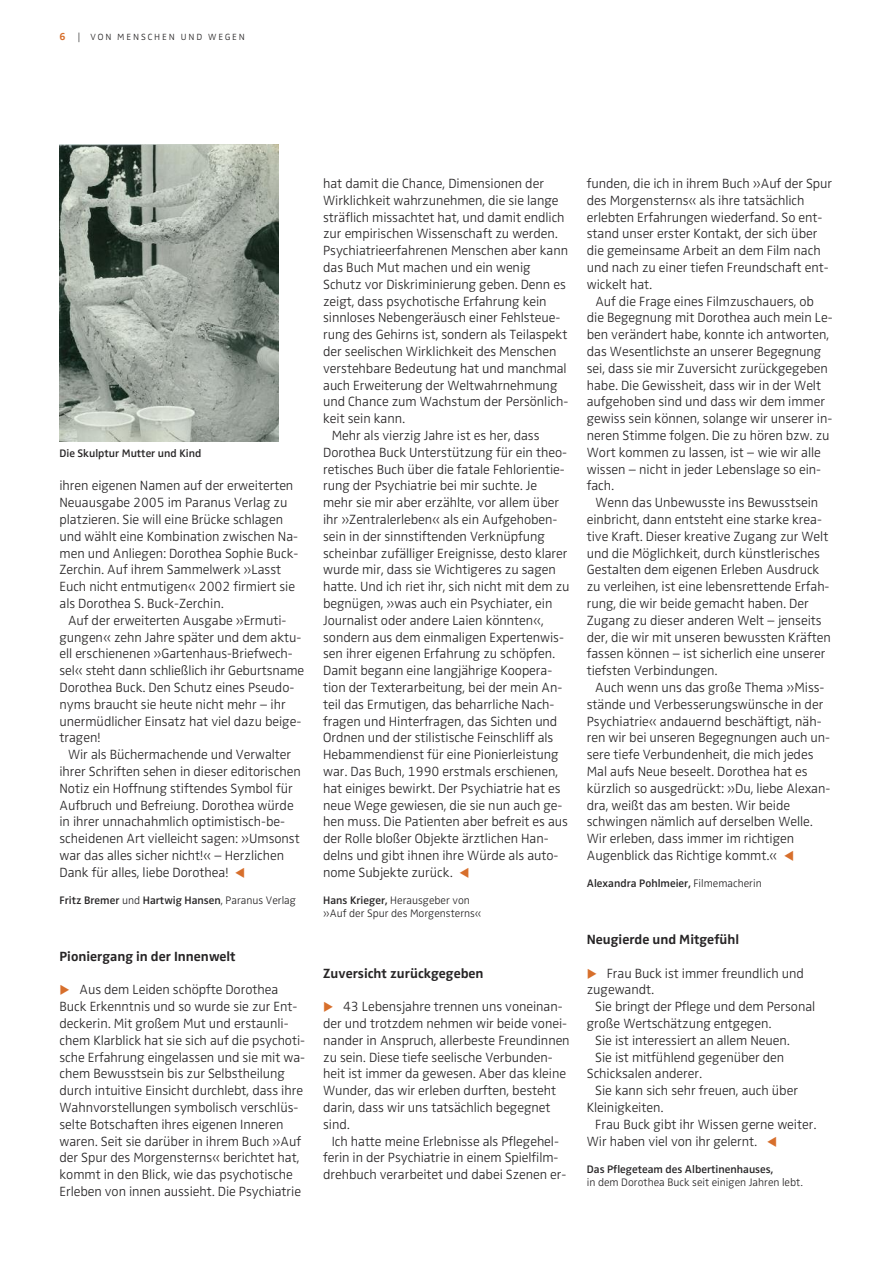
<style>
.page{position:relative;width:893px;height:1263px;background:#fff}
.page>*{position:absolute;margin:0;border:0;box-sizing:border-box;transform-origin:0 0}
.t1{font:13.8px/16.8px "Zwo w 2";letter-spacing:-.005em;color:#272526}
.t2{font:13.8px "Zwo w 6";color:#272526}
.t3{font:12px "Zwo w 1 SC";letter-spacing:.1em;color:#272526}
.t4{font:11.25px "Zwo w 5";color:#272526}
.t5{font:11.25px/13.5px "Zwo w 2";color:#272526}
.s1{font-family:"Zwo w 6";font-size:10.5px;color:#d76f2c}
.s2{font-family:"Zwo w 2";font-size:10.5px}
.s3{font-family:"Zwo w 6 SC Exp";color:#d76f2c}
.s4{font-family:"Zwo w 2"}
.s5{font-family:"Zwo w 5"}
</style>
<div class="page">
<img style="left:60px;top:145px;width:218px;height:296px">
<p class="t3" style="left:60px;top:30px;width:187px"><span class="s1">6</span> <span class="s2">|</span> von menschen und wegen</p>
<p class="t4" style="left:60px;top:447px;width:143px">Die Skulptur Mutter und Kind</p>
<p class="t1" style="left:60px;top:477px;width:240px">ihren eigenen Namen auf der erweiterten Neuausgabe 2005 im Paranus Verlag zu platzieren. Sie will eine Brücke schlagen und wählt eine Kombination zwischen Na&shy;men und Anliegen: Dorothea Sophie Buck-Zerchin. Auf ihrem Sammelwerk »Lasst Euch nicht entmutigen« 2002 firmiert sie als Dorothea S. Buck-Zerchin.</p>
<p class="t1" style="left:60px;top:612px;width:246px;text-indent:9px">Auf der erweiterten Ausgabe »Ermuti&shy;gungen« zehn Jahre später und dem aktu&shy;ell erschienenen »Gartenhaus-Briefwech&shy;sel« steht dann schließlich ihr Geburtsname Dorothea Buck. Den Schutz eines Pseudo&shy;nyms braucht sie heute nicht mehr – ihr unermüdlicher Einsatz hat viel dazu beige&shy;tragen!</p>
<p class="t1" style="left:60px;top:746px;width:243px;text-indent:9px">Wir als Büchermachende und Verwalter ihrer Schriften sehen in dieser editorischen Notiz ein Hoffnung stiftendes Symbol für Aufbruch und Befreiung. Dorothea würde in ihrer unnachahmlich optimistisch-be&shy;scheidenen Art vielleicht sagen: »Umsonst war das alles sicher nicht!« – Herzlichen Dank für alles, liebe Dorothea! <span class="s3">O</span></p>
<p class="t4" style="left:60px;top:894px;width:238px">Fritz Bremer <span class="s4">und</span> Hartwig Hansen<span class="s4">, Paranus Verlag</span></p>
<p class="t2" style="left:60px;top:949px;width:178px">Pioniergang in der Innenwelt</p>
<p class="t1" style="left:60px;top:981px;width:247px"><span class="s3">P</span> Aus dem Leiden schöpfte Dorothea Buck Erkenntnis und so wurde sie zur Ent&shy;deckerin. Mit großem Mut und erstaunli&shy;chem Klarblick hat sie sich auf die psychoti&shy;sche Erfahrung eingelassen und sie mit wa&shy;chem Bewusstsein bis zur Selbstheilung durch intuitive Einsicht durchlebt, dass ihre Wahnvorstellungen symbolisch verschlüs&shy;selte Botschaften ihres eigenen Inneren waren. Seit sie darüber in ihrem Buch »Auf der Spur des Morgensterns« berichtet hat, kommt in den Blick, wie das psychotische Erleben von innen aussieht. Die Psychiatrie</p>
<p class="t1" style="left:323px;top:175px;width:222px">hat damit die Chance, Dimensionen der</p>
<p class="t1" style="left:323px;top:192px;width:237px">Wirklichkeit wahrzunehmen, die sie lange</p>
<p class="t1" style="left:323px;top:209px;width:243px">sträflich missachtet hat, und damit endlich</p>
<p class="t1" style="left:323px;top:225px;width:236px">zur empirischen Wissenschaft zu werden.</p>
<p class="t1" style="left:323px;top:242px;width:247px">Psychiatrieerfahrenen Menschen aber kann</p>
<p class="t1" style="left:323px;top:259px;width:209px">das Buch Mut machen und ein wenig</p>
<p class="t1" style="left:323px;top:276px;width:244px">Schutz vor Diskriminierung geben. Denn es</p>
<p class="t1" style="left:323px;top:293px;width:225px">zeigt, dass psychotische Erfahrung kein</p>
<p class="t1" style="left:323px;top:309px;width:239px">sinnloses Nebengeräusch einer Fehlsteue-</p>
<p class="t1" style="left:323px;top:326px;width:246px">rung des Gehirns ist, sondern als Teilaspekt</p>
<p class="t1" style="left:323px;top:343px;width:235px">der seelischen Wirklichkeit des Menschen</p>
<p class="t1" style="left:323px;top:360px;width:245px">verstehbare Bedeutung hat und manchmal</p>
<p class="t1" style="left:323px;top:377px;width:236px">auch Erweiterung der Weltwahrnehmung</p>
<p class="t1" style="left:323px;top:393px;width:247px">und Chance zum Wachstum der Persönlich-</p>
<p class="t1" style="left:323px;top:410px;width:83px">keit sein kann.</p>
<p class="t1" style="left:332px;top:427px;width:209px">Mehr als vierzig Jahre ist es her, dass</p>
<p class="t1" style="left:323px;top:444px;width:245px">Dorothea Buck Unterstützung für ein theo-</p>
<p class="t1" style="left:323px;top:461px;width:243px">retisches Buch über die fatale Fehlorientie-</p>
<p class="t1" style="left:323px;top:477px;width:215px">rung der Psychiatrie bei mir suchte. Je</p>
<p class="t1" style="left:323px;top:494px;width:237px">mehr sie mir aber erzählte, vor allem über</p>
<p class="t1" style="left:323px;top:511px;width:236px">ihr »Zentralerleben« als ein Aufgehoben-</p>
<p class="t1" style="left:323px;top:528px;width:223px">sein in der sinnstiftenden Verknüpfung</p>
<p class="t1" style="left:323px;top:545px;width:246px">scheinbar zufälliger Ereignisse, desto klarer</p>
<p class="t1" style="left:323px;top:561px;width:234px">wurde mir, dass sie Wichtigeres zu sagen</p>
<p class="t1" style="left:323px;top:578px;width:248px">hatte. Und ich riet ihr, sich nicht mit dem zu</p>
<p class="t1" style="left:323px;top:595px;width:231px">begnügen, »was auch ein Psychiater, ein</p>
<p class="t1" style="left:323px;top:612px;width:222px">Journalist oder andere Laien könnten«,</p>
<p class="t1" style="left:323px;top:629px;width:242px">sondern aus dem einmaligen Expertenwis-</p>
<p class="t1" style="left:323px;top:645px;width:233px">sen ihrer eigenen Erfahrung zu schöpfen.</p>
<p class="t1" style="left:323px;top:662px;width:231px">Damit begann eine langjährige Koopera-</p>
<p class="t1" style="left:323px;top:679px;width:241px">tion der Texterarbeitung, bei der mein An-</p>
<p class="t1" style="left:323px;top:696px;width:233px">teil das Ermutigen, das beharrliche Nach-</p>
<p class="t1" style="left:323px;top:713px;width:236px">fragen und Hinterfragen, das Sichten und</p>
<p class="t1" style="left:323px;top:729px;width:232px">Ordnen und der stilistische Feinschliff als</p>
<p class="t1" style="left:323px;top:746px;width:237px">Hebammendienst für eine Pionierleistung</p>
<p class="t1" style="left:323px;top:763px;width:237px">war. Das Buch, 1990 erstmals erschienen,</p>
<p class="t1" style="left:323px;top:780px;width:239px">hat einiges bewirkt. Der Psychiatrie hat es</p>
<p class="t1" style="left:323px;top:797px;width:241px">neue Wege gewiesen, die sie nun auch ge-</p>
<p class="t1" style="left:323px;top:813px;width:246px">hen muss. Die Patienten aber befreit es aus</p>
<p class="t1" style="left:323px;top:830px;width:227px">der Rolle bloßer Objekte ärztlichen Han-</p>
<p class="t1" style="left:323px;top:847px;width:237px">delns und gibt ihnen ihre Würde als auto-</p>
<p class="t1" style="left:323px;top:864px;width:148px">nome Subjekte zurück. <span class="s3">O</span></p>
<p class="t5" style="left:323px;top:893px;width:160px"><span class="s5">Hans Krieger,</span> Herausgeber von »Auf der Spur des Morgensterns«</p>
<p class="t2" style="left:323px;top:966px;width:162px">Zuversicht zurückgegeben</p>
<p class="t1" style="left:323px;top:998px;width:248px"><span class="s3">P</span> 43 Lebensjahre trennen uns voneinan&shy;der und trotzdem nehmen wir beide vonei&shy;nander in Anspruch, allerbeste Freundinnen zu sein. Diese tiefe seelische Verbunden&shy;heit ist immer da gewesen. Aber das kleine Wunder, das wir erleben durften, besteht darin, dass wir uns tatsächlich begegnet sind.</p>
<p class="t1" style="left:323px;top:1133px;width:245px;text-align:center">Ich hatte meine Erlebnisse als Pflegehel&shy;ferin in der Psychiatrie in einem Spielfilm&shy;drehbuch verarbeitet und dabei Szenen er-</p>
<p class="t1" style="left:587px;top:175px;width:247px">funden, die ich in ihrem Buch »Auf der Spur des Morgensterns« als ihre tatsächlich erlebten Erfahrungen wiederfand. So ent&shy;stand unser erster Kontakt, der sich über die gemeinsame Arbeit an dem Film nach und nach zu einer tiefen Freundschaft ent&shy;wickelt hat.</p>
<p class="t1" style="left:587px;top:293px;width:247px;text-indent:9px">Auf die Frage eines Filmzuschauers, ob die Begegnung mit Dorothea auch mein Le&shy;ben verändert habe, konnte ich antworten, das Wesentlichste an unserer Begegnung sei, dass sie mir Zuversicht zurückgegeben habe. Die Gewissheit, dass wir in der Welt aufgehoben sind und dass wir dem immer gewiss sein können, solange wir unserer in&shy;neren Stimme folgen. Die zu hören bzw. zu Wort kommen zu lassen, ist – wie wir alle wissen – nicht in jeder Lebenslage so ein&shy;fach.</p>
<p class="t1" style="left:587px;top:494px;width:245px;text-indent:9px">Wenn das Unbewusste ins Bewusstsein einbricht, dann entsteht eine starke krea&shy;tive Kraft. Dieser kreative Zugang zur Welt und die Möglichkeit, durch künstlerisches Gestalten dem eigenen Erleben Ausdruck zu verleihen, ist eine lebensrettende Erfah&shy;rung, die wir beide gemacht haben. Der Zugang zu dieser anderen Welt – jenseits der, die wir mit unseren bewussten Kräften fassen können – ist sicherlich eine unserer tiefsten Verbindungen.</p>
<p class="t1" style="left:587px;top:679px;width:245px;text-indent:9px">Auch wenn uns das große Thema »Miss&shy;stände und Verbesserungswünsche in der Psychiatrie« andauernd beschäftigt, näh&shy;ren wir bei unseren Begegnungen auch un&shy;sere tiefe Verbundenheit, die mich jedes Mal aufs Neue beseelt. Dorothea hat es kürzlich so ausgedrückt: »Du, liebe Alexan&shy;dra, weißt das am besten. Wir beide schwingen nämlich auf derselben Welle.<br>Wir erleben, dass immer im richtigen Augenblick das Richtige kommt.« <span class="s3">O</span></p>
<p class="t4" style="left:587px;top:877px;width:176px">Alexandra Pohlmeier, <span class="s4">Filmemacherin</span></p>
<p class="t2" style="left:587px;top:932px;width:154px">Neugierde und Mitgefühl</p>
<p class="t1" style="left:587px;top:965px;width:219px"><span class="s3">P</span> Frau Buck ist immer freundlich und zugewandt.</p>
<p class="t1" style="left:595px;top:998px;width:221px">Sie bringt der Pflege und dem Personal</p>
<p class="t1" style="left:587px;top:1015px;width:186px">große Wertschätzung entgegen.</p>
<p class="t1" style="left:595px;top:1032px;width:196px">Sie ist interessiert an allem Neuen.</p>
<p class="t1" style="left:595px;top:1049px;width:191px">Sie ist mitfühlend gegenüber den</p>
<p class="t1" style="left:587px;top:1065px;width:117px">Schicksalen anderer.</p>
<p class="t1" style="left:595px;top:1082px;width:204px">Sie kann sich sehr freuen, auch über</p>
<p class="t1" style="left:587px;top:1099px;width:78px">Kleinigkeiten.</p>
<p class="t1" style="left:595px;top:1116px;width:223px">Frau Buck gibt ihr Wissen gerne weiter.</p>
<p class="t1" style="left:587px;top:1133px;width:192px">Wir haben viel von ihr gelernt. <span class="s3">O</span></p>
<p class="t4" style="left:587px;top:1163px;width:188px">Das Pflegeteam des Albertinenhauses,</p>
<p class="t5" style="left:587px;top:1176px;width:217px">in dem Dorothea Buck seit einigen Jahren lebt.</p>
</div>
